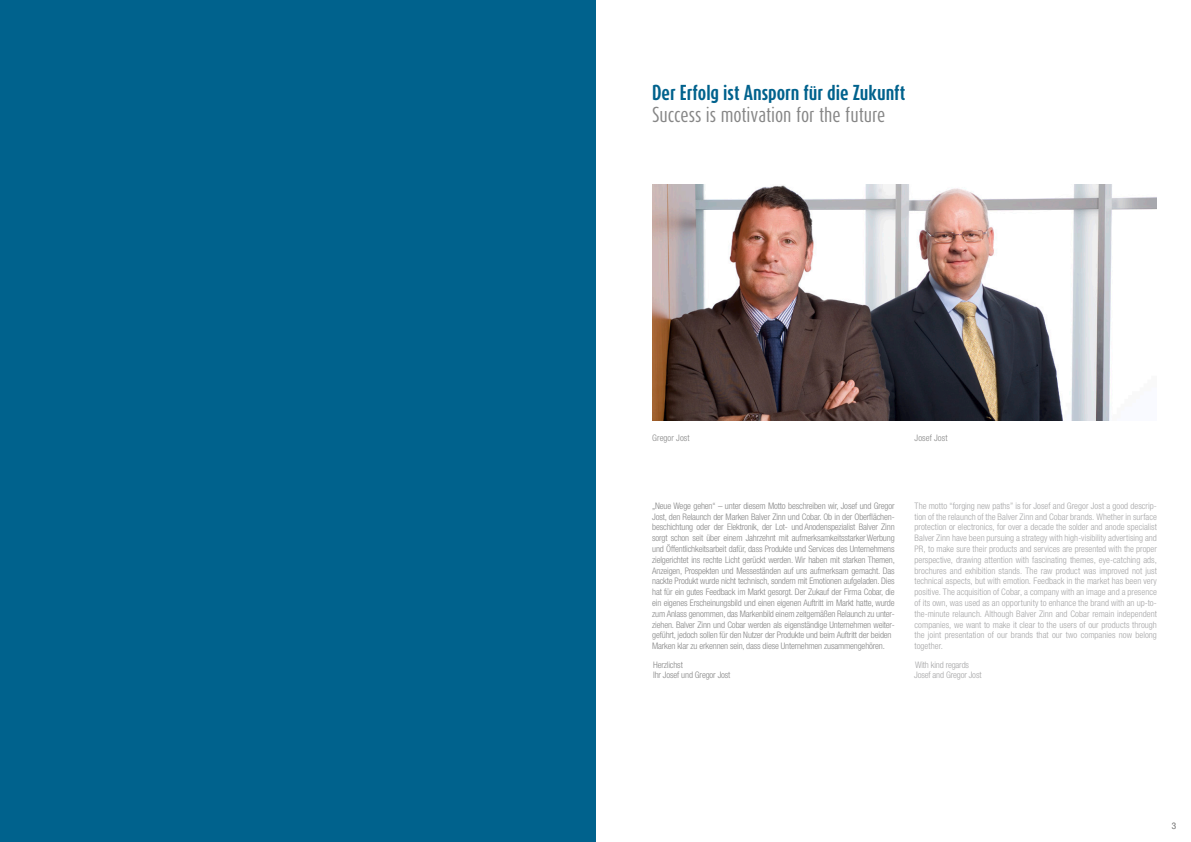
<style>
.page{position:relative;width:1191px;height:842px;background:#fff}
.page>*{position:absolute;margin:0;border:0;box-sizing:border-box;transform-origin:0 0}
.t1{font:700 18px "Dax Compact";color:#00628d}
.t2{font:18px "Dax Compact";letter-spacing:-.005em;color:#868686}
.t3{font:300 condensed 9px/10.8px "Helvetica Neue";letter-spacing:-.015em;color:#868686}
.t4{font:300 condensed 9px/10.8px "Helvetica Neue";color:#a6a6a7;text-align:justify}
.t5{font:300 condensed 9px "Helvetica Neue";letter-spacing:.01em;color:#868686}
</style>
<div class="page">
<div style="left:0;top:0;width:595px;height:842px;background:#00628d"></div>
<img style="left:652px;top:184px;width:505px;height:237px">
<h1 class="t1" style="left:652px;top:81px;width:255px">Der Erfolg ist Ansporn für die Zukunft</h1>
<h1 class="t2" style="left:652px;top:103px;width:235px">Success is motivation for the future</h1>
<p class="t5" style="left:652px;top:432px;width:39px">Gregor Jost</p>
<p class="t5" style="left:914px;top:432px;width:34px">Josef Jost</p>
<p class="t3" style="left:652px;top:500px;width:244px">„Neue Wege gehen“ – unter diesem Motto beschreiben wir, Josef und Gregor Jost, den Relaunch der Marken Balver Zinn und Cobar. Ob in der Oberflächen&shy;beschichtung oder der Elektronik, der Lot- und Anodenspezialist Balver Zinn sorgt schon seit über einem Jahrzehnt mit aufmerksamkeitsstarker Werbung und Öffentlichkeitsarbeit dafür, dass Produkte und Services des Unternehmens zielgerichtet ins rechte Licht gerückt werden. Wir haben mit starken Themen, Anzeigen, Prospekten und Messeständen auf uns aufmerksam gemacht. Das nackte Produkt wurde nicht technisch, sondern mit Emotionen aufgeladen. Dies hat für ein gutes Feedback im Markt gesorgt. Der Zukauf der Firma Cobar, die ein eigenes Erscheinungsbild und einen eigenen Auftritt im Markt hatte, wurde zum Anlass genommen, das Markenbild einem zeitgemäßen Relaunch zu unter&shy;ziehen. Balver Zinn und Cobar werden als eigenständige Unternehmen weiter&shy;geführt, jedoch sollen für den Nutzer der Produkte und beim Auftritt der beiden Marken klar zu erkennen sein, dass diese Unternehmen zusammengehören.</p>
<p class="t3" style="left:653px;top:659px;width:79px">Herzlichst<br>Ihr Josef und Gregor Jost</p>
<p class="t4" style="left:914px;top:500px;width:244px">The motto “forging new paths” is for Josef and Gregor Jost a good descrip&shy;tion of the relaunch of the Balver Zinn and Cobar brands. Whether in surface protection or electronics, for over a decade the solder and anode specialist Balver Zinn have been pursuing a strategy with high-visibility advertising and PR, to make sure their products and services are presented with the proper perspective, drawing attention with fascinating themes, eye-catching ads, brochures and exhibition stands. The raw product was improved not just technical aspects, but with emotion. Feedback in the market has been very positive. The acquisition of Cobar, a company with an image and a presence of its own, was used as an opportunity to enhance the brand with an up-to&shy;the-minute relaunch. Although Balver Zinn and Cobar remain independent companies, we want to make it clear to the users of our products through the joint presentation of our brands that our two companies now belong together.</p>
<p class="t4" style="left:914px;top:659px;width:69px">With kind regards<br>Josef and Gregor Jost</p>
<p class="t3" style="left:1171px;top:820px;width:6px">3</p>
</div>
